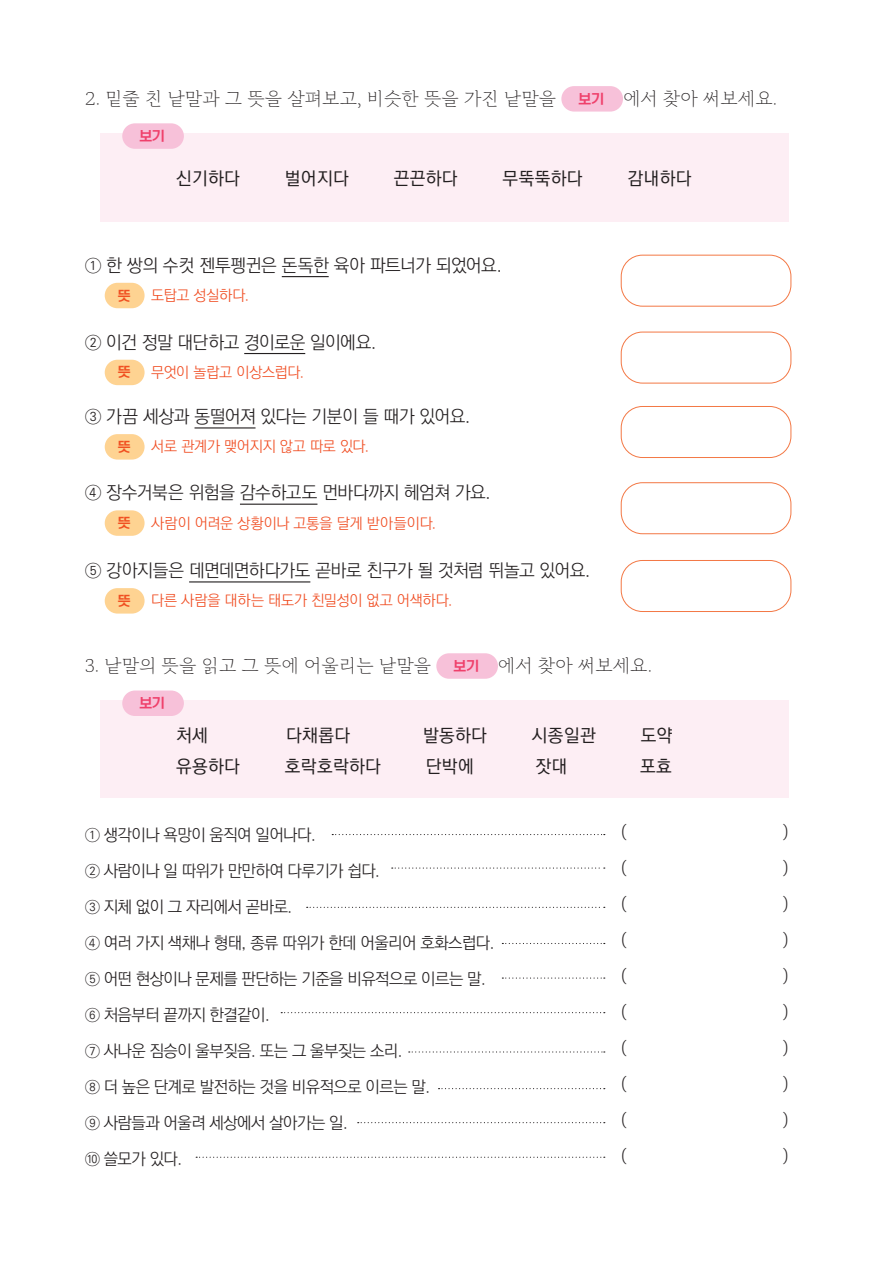
<style>
.page{position:relative;width:893px;height:1263px;background:#fff}
.page>*{position:absolute;margin:0;border:0;box-sizing:border-box;transform-origin:0 0}
.문제2{font:18px "Ko Pub World Dotum PL";letter-spacing:-.025em;color:#231f20}
.t1{font:200 18px "Maru Buriot";color:#231f20}
.문제{font:18px "Ko Pub World Dotum PM";letter-spacing:.02em;color:#231f20}
.문제-2{font:16.5px "Ko Pub World Dotum PL";letter-spacing:-.03em;color:#231f20}
.문제-3{font:300 16.5px "Maru Buriot";color:#231f20}
.문제2-2{font:15px "Ko Pub World Dotum PL";letter-spacing:-.01em;color:#f04d22}
.t2{font:13.5px "ONE Mobile Title OTF Regular";color:#ef406b}
.t3{font:13.5px "ONE Mobile Title OTF Regular";color:#f05022}
</style>
<div class="page">
<div style="left:561px;top:86px;width:62px;height:26px;background:#f7c1d9;border-radius:13px"></div>
<div style="left:436px;top:653px;width:62px;height:26px;background:#f7c1d9;border-radius:13px"></div>
<hr style="left:282px;top:276px;width:47px;height:1px;background:#231f20">
<hr style="left:244px;top:353px;width:61px;height:1px;background:#231f20">
<hr style="left:195px;top:427px;width:61px;height:1px;background:#231f20">
<hr style="left:240px;top:504px;width:77px;height:1px;background:#231f20">
<hr style="left:189px;top:581px;width:121px;height:1px;background:#231f20">
<div style="left:100px;top:133px;width:689px;height:88px;background:#fdeef4"></div>
<div style="left:100px;top:700px;width:689px;height:97px;background:#fdeef4"></div>
<div style="left:122px;top:123px;width:62px;height:26px;background:#f7c1d9;border-radius:13px"></div>
<div style="left:122px;top:690px;width:62px;height:26px;background:#f7c1d9;border-radius:13px"></div>
<div style="left:105px;top:283px;width:40px;height:25px;background:#fed392;border-radius:13px"></div>
<div style="left:105px;top:360px;width:40px;height:25px;background:#fed392;border-radius:13px"></div>
<div style="left:105px;top:434px;width:40px;height:26px;background:#fed392;border-radius:13px"></div>
<div style="left:105px;top:510px;width:40px;height:26px;background:#fed392;border-radius:13px"></div>
<div style="left:105px;top:588px;width:40px;height:26px;background:#fed392;border-radius:13px"></div>
<div style="left:621px;top:255px;width:170px;height:52px;border:1px solid #f37845;border-radius:21px"></div>
<div style="left:621px;top:332px;width:170px;height:51px;border:1px solid #f37845;border-radius:21px"></div>
<div style="left:621px;top:406px;width:170px;height:52px;border:1px solid #f37845;border-radius:21px"></div>
<div style="left:621px;top:482px;width:170px;height:52px;border:1px solid #f37845;border-radius:21px"></div>
<div style="left:621px;top:560px;width:170px;height:52px;border:1px solid #f37845;border-radius:21px"></div>
<svg style="left:332px;top:834px;width:273px;height:1px"></svg>
<svg style="left:392px;top:867px;width:213px;height:2px"></svg>
<svg style="left:307px;top:907px;width:298px;height:1px"></svg>
<svg style="left:502px;top:943px;width:103px;height:1px"></svg>
<svg style="left:502px;top:977px;width:103px;height:2px"></svg>
<svg style="left:281px;top:1012px;width:324px;height:1px"></svg>
<svg style="left:409px;top:1051px;width:196px;height:1px"></svg>
<svg style="left:439px;top:1088px;width:166px;height:1px"></svg>
<svg style="left:358px;top:1122px;width:247px;height:1px"></svg>
<svg style="left:196px;top:1157px;width:409px;height:1px"></svg>
<p class="t1" style="left:85px;top:87px;width:473px">2. 밑줄 친 낱말과 그 뜻을 살펴보고, 비슷한 뜻을 가진 낱말을</p>
<p class="t2" style="left:579px;top:91px;width:27px">보기</p>
<p class="t1" style="left:623px;top:87px;width:156px">에서 찾아 써보세요.</p>
<p class="t2" style="left:139px;top:129px;width:27px">보기</p>
<p class="문제" style="left:176px;top:166px;width:65px">신기하다</p>
<p class="문제" style="left:285px;top:166px;width:65px">벌어지다</p>
<p class="문제" style="left:394px;top:166px;width:65px">끈끈하다</p>
<p class="문제" style="left:503px;top:166px;width:81px">무뚝뚝하다</p>
<p class="문제" style="left:628px;top:166px;width:65px">감내하다</p>
<p class="문제2" style="left:85px;top:252px;width:418px">① 한 쌍의 수컷 젠투펭귄은 돈독한 육아 파트너가 되었어요.</p>
<p class="t3" style="left:118px;top:288px;width:14px">뜻</p>
<p class="문제2-2" style="left:151px;top:285px;width:99px">도탑고 성실하다.</p>
<p class="문제2" style="left:85px;top:329px;width:293px">② 이건 정말 대단하고 경이로운 일이에요.</p>
<p class="t3" style="left:118px;top:365px;width:14px">뜻</p>
<p class="문제2-2" style="left:151px;top:362px;width:155px">무엇이 놀랍고 이상스럽다.</p>
<p class="문제2" style="left:85px;top:404px;width:387px">③ 가끔 세상과 동떨어져 있다는 기분이 들 때가 있어요.</p>
<p class="t3" style="left:118px;top:439px;width:14px">뜻</p>
<p class="문제2-2" style="left:151px;top:436px;width:219px">서로 관계가 맺어지지 않고 따로 있다.</p>
<p class="문제2" style="left:85px;top:480px;width:407px">④ 장수거북은 위험을 감수하고도 먼바다까지 헤엄쳐 가요.</p>
<p class="t3" style="left:118px;top:516px;width:14px">뜻</p>
<p class="문제2-2" style="left:151px;top:512px;width:287px">사람이 어려운 상황이나 고통을 달게 받아들이다.</p>
<p class="문제2" style="left:85px;top:558px;width:507px">⑤ 강아지들은 데면데면하다가도 곧바로 친구가 될 것처럼 뛰놀고 있어요.</p>
<p class="t3" style="left:118px;top:593px;width:14px">뜻</p>
<p class="문제2-2" style="left:151px;top:590px;width:303px">다른 사람을 대하는 태도가 친밀성이 없고 어색하다.</p>
<p class="t1" style="left:85px;top:654px;width:348px">3. 낱말의 뜻을 읽고 그 뜻에 어울리는 낱말을</p>
<p class="t2" style="left:453px;top:659px;width:27px">보기</p>
<p class="t1" style="left:498px;top:654px;width:156px">에서 찾아 써보세요.</p>
<p class="t2" style="left:139px;top:696px;width:27px">보기</p>
<p class="문제" style="left:176px;top:722px;width:33px">처세</p>
<p class="문제" style="left:286px;top:722px;width:65px">다채롭다</p>
<p class="문제" style="left:423px;top:722px;width:65px">발동하다</p>
<p class="문제" style="left:532px;top:722px;width:65px">시종일관</p>
<p class="문제" style="left:641px;top:722px;width:33px">도약</p>
<p class="문제" style="left:176px;top:754px;width:65px">유용하다</p>
<p class="문제" style="left:285px;top:754px;width:97px">호락호락하다</p>
<p class="문제" style="left:426px;top:754px;width:49px">단박에</p>
<p class="문제" style="left:535px;top:754px;width:33px">잣대</p>
<p class="문제" style="left:640px;top:754px;width:33px">포효</p>
<p class="문제-2" style="left:85px;top:824px;width:232px">① 생각이나 욕망이 움직여 일어나다.</p>
<p class="문제-2" style="left:85px;top:860px;width:297px">② 사람이나 일 따위가 만만하여 다루기가 쉽다.</p>
<p class="문제-2" style="left:85px;top:896px;width:209px">③ 지체 없이 그 자리에서 곧바로.</p>
<p class="문제-2" style="left:85px;top:932px;width:411px">④ 여러 가지 색채나 형태, 종류 따위가 한데 어울리어 호화스럽다.</p>
<p class="문제-2" style="left:85px;top:968px;width:402px">⑤ 어떤 현상이나 문제를 판단하는 기준을 비유적으로 이르는 말.</p>
<p class="문제-2" style="left:85px;top:1004px;width:186px">⑥ 처음부터 끝까지 한결같이.</p>
<p class="문제-2" style="left:85px;top:1040px;width:319px">⑦ 사나운 짐승이 울부짖음. 또는 그 울부짖는 소리.</p>
<p class="문제-2" style="left:85px;top:1076px;width:347px">⑧ 더 높은 단계로 발전하는 것을 비유적으로 이르는 말.</p>
<p class="문제-2" style="left:85px;top:1112px;width:265px">⑨ 사람들과 어울려 세상에서 살아가는 일.</p>
<p class="문제-2" style="left:85px;top:1148px;width:99px">⑩ 쓸모가 있다.</p>
<p class="문제-3" style="left:621px;top:821px;width:8px">(</p>
<p class="문제-3" style="left:783px;top:821px;width:8px">)</p>
<p class="문제-3" style="left:621px;top:857px;width:8px">(</p>
<p class="문제-3" style="left:783px;top:857px;width:8px">)</p>
<p class="문제-3" style="left:621px;top:893px;width:8px">(</p>
<p class="문제-3" style="left:783px;top:893px;width:8px">)</p>
<p class="문제-3" style="left:621px;top:929px;width:8px">(</p>
<p class="문제-3" style="left:783px;top:929px;width:8px">)</p>
<p class="문제-3" style="left:621px;top:965px;width:8px">(</p>
<p class="문제-3" style="left:783px;top:965px;width:8px">)</p>
<p class="문제-3" style="left:621px;top:1001px;width:8px">(</p>
<p class="문제-3" style="left:783px;top:1001px;width:8px">)</p>
<p class="문제-3" style="left:621px;top:1037px;width:8px">(</p>
<p class="문제-3" style="left:783px;top:1037px;width:8px">)</p>
<p class="문제-3" style="left:621px;top:1073px;width:8px">(</p>
<p class="문제-3" style="left:783px;top:1073px;width:8px">)</p>
<p class="문제-3" style="left:621px;top:1109px;width:8px">(</p>
<p class="문제-3" style="left:783px;top:1109px;width:8px">)</p>
<p class="문제-3" style="left:621px;top:1145px;width:8px">(</p>
<p class="문제-3" style="left:783px;top:1145px;width:8px">)</p>
</div>
